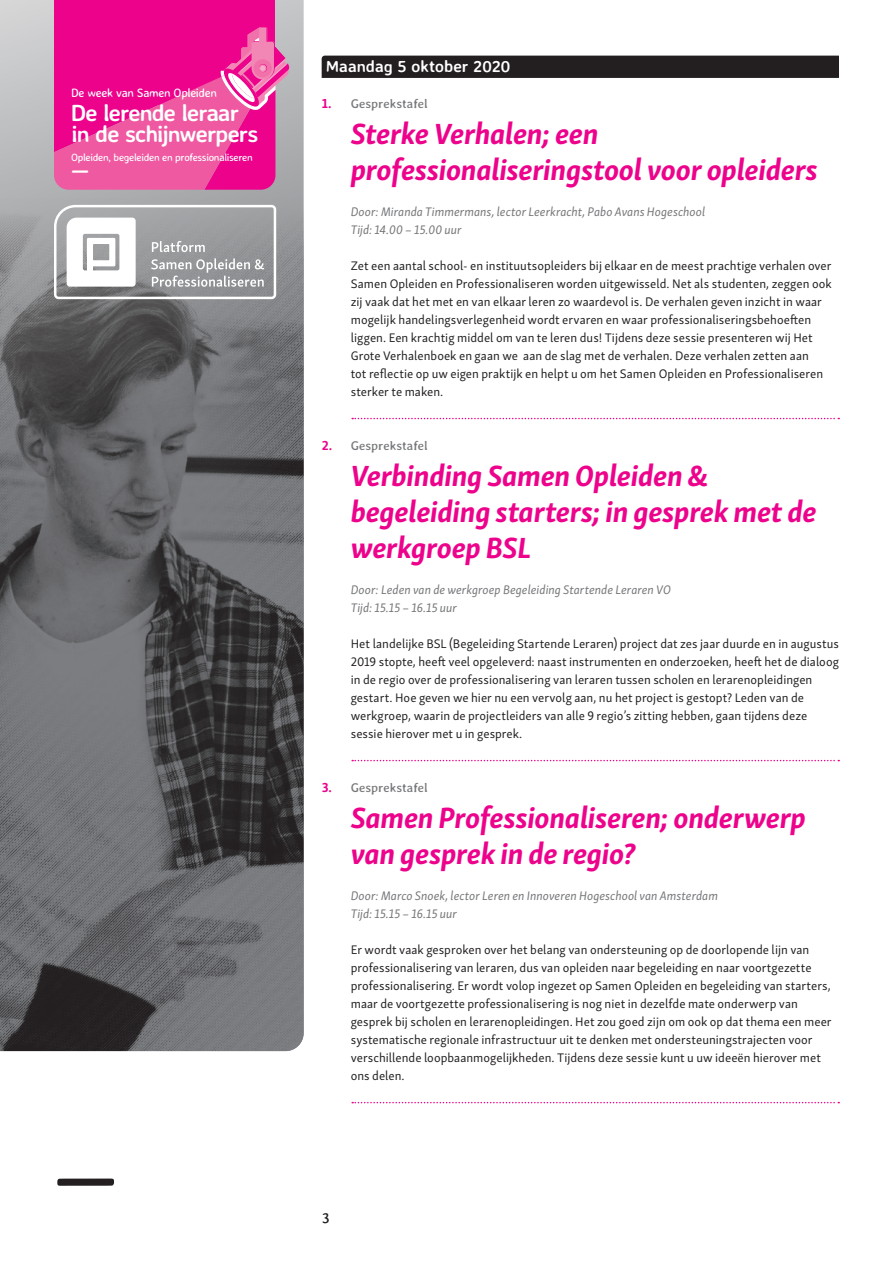
<style>
.page{position:relative;width:893px;height:1263px;background:#fff}
.page>*{position:absolute;margin:0;border:0;box-sizing:border-box;transform-origin:0 0}
.hfst_titel{font:700 78.75px "Averia Libre";color:#231f20}
.par{font:italic 700 30px/36px "Skolar Sans Latn";letter-spacing:-.015em;color:#ed028c}
.t1{font:700 23.25px/21.1px "Averia Sans Libre";letter-spacing:-.04em;color:#fff}
.dag{font:700 16.5px "Averia Sans Libre";letter-spacing:-.005em;color:#fff}
.t2{font:15px "Averia Libre";color:#231f20}
.par-2{font:12.75px/18px "Skolar Sans Latn";color:#231f20}
.par-3{font:italic 12.75px/18px "Skolar Sans Latn";color:#76787b}
.par-4{font:12.75px "Averia Libre";letter-spacing:-.005em;color:#76787b}
.t3{font:12.15px "Averia Sans Libre";letter-spacing:-.035em;color:#fff}
.t4{font:10.5px "Averia Sans Libre";letter-spacing:-.035em;color:#fff}
.s1{font-family:"Skolar Sans Latn";font-weight:700;font-size:13.5px;color:#ed028c}
</style>
<div class="page">
<svg style="left:0;top:0;width:304px;height:198px;background:#bdbebf"></svg>
<img style="left:0;top:198px;width:304px;height:853px">
<div style="left:322px;top:56px;width:517px;height:22px;background:#231f20"></div>
<svg style="left:352px;top:418px;width:487px;height:1px"></svg>
<svg style="left:352px;top:760px;width:487px;height:1px"></svg>
<svg style="left:352px;top:1102px;width:487px;height:1px"></svg>
<div style="left:54px;top:0;width:221px;height:105px;background:#ed028c"></div>
<svg style="left:54px;top:28px;width:236px;height:162px"></svg>
<div style="left:259px;top:28px;width:7px;height:28px;background:#f287b6"></div>
<svg style="left:54px;top:205px;width:222px;height:94px"></svg>
<p class="t3" style="left:71px;top:86px;width:148px">De week van Samen Opleiden</p>
<p class="t1" style="left:71px;top:101px;width:189px">De lerende leraar in de schijnwerpers</p>
<p class="t4" style="left:71px;top:151px;width:183px">Opleiden, begeleiden en professionaliseren</p>
<p class="t1" style="left:71px;top:158px;width:20px">—</p>
<p class="hfst_titel" style="left:54px;top:1130px;width:65px">—</p>
<p class="dag" style="left:326px;top:56px;width:186px">Maandag 5 oktober 2020</p>
<p class="par-4" style="left:322px;top:96px;width:108px"><span class="s1">1.</span> Gesprekstafel</p>
<p class="par" style="left:351px;top:113px;width:469px">Sterke Verhalen; een professionaliseringstool voor opleiders</p>
<p class="par-3" style="left:351px;top:202px;width:356px">Door: Miranda Timmermans, lector Leerkracht, Pabo Avans Hogeschool<br>Tijd: 14.00 – 15.00 uur</p>
<p class="par-2" style="left:351px;top:256px;width:482px">Zet een aantal school- en instituutsopleiders bij elkaar en de meest prachtige verhalen over Samen Opleiden en Professionaliseren worden uitgewisseld. Net als studenten, zeggen ook zij vaak dat het met en van elkaar leren zo waardevol is. De verhalen geven inzicht in waar mogelijk handelingsverlegenheid wordt ervaren en waar professionaliseringsbehoeften liggen. Een krachtig middel om van te leren dus! Tijdens deze sessie presenteren wij Het Grote Verhalenboek en gaan we aan de slag met de verhalen. Deze verhalen zetten aan<br>tot reflectie op uw eigen praktijk en helpt u om het Samen Opleiden en Professionaliseren sterker te maken.</p>
<p class="par-4" style="left:322px;top:438px;width:108px"><span class="s1">2.</span> Gesprekstafel</p>
<p class="par" style="left:351px;top:455px;width:467px">Verbinding Samen Opleiden &amp; begeleiding starters; in gesprek met de werkgroep BSL</p>
<p class="par-3" style="left:351px;top:580px;width:322px">Door: Leden van de werkgroep Begeleiding Startende Leraren VO<br>Tijd: 15.15 – 16.15 uur</p>
<p class="par-2" style="left:351px;top:634px;width:490px">Het landelijke BSL (Begeleiding Startende Leraren) project dat zes jaar duurde en in augustus 2019 stopte, heeft veel opgeleverd: naast instrumenten en onderzoeken, heeft het de dialoog in de regio over de professionalisering van leraren tussen scholen en lerarenopleidingen gestart. Hoe geven we hier nu een vervolg aan, nu het project is gestopt? Leden van de werkgroep, waarin de projectleiders van alle 9 regio’s zitting hebben, gaan tijdens deze sessie hierover met u in gesprek.</p>
<p class="par-4" style="left:322px;top:780px;width:108px"><span class="s1">3.</span> Gesprekstafel</p>
<p class="par" style="left:351px;top:797px;width:457px">Samen Professionaliseren; onderwerp van gesprek in de regio?</p>
<p class="par-3" style="left:351px;top:886px;width:369px">Door: Marco Snoek, lector Leren en Innoveren Hogeschool van Amsterdam<br>Tijd: 15.15 – 16.15 uur</p>
<p class="par-2" style="left:351px;top:940px;width:482px">Er wordt vaak gesproken over het belang van ondersteuning op de doorlopende lijn van professionalisering van leraren, dus van opleiden naar begeleiding en naar voortgezette professionalisering. Er wordt volop ingezet op Samen Opleiden en begeleiding van starters, maar de voortgezette professionalisering is nog niet in dezelfde mate onderwerp van gesprek bij scholen en lerarenopleidingen. Het zou goed zijn om ook op dat thema een meer systematische regionale infrastructuur uit te denken met ondersteuningstrajecten voor verschillende loopbaanmogelijkheden. Tijdens deze sessie kunt u uw ideeën hierover met ons delen.</p>
<p class="t2" style="left:322px;top:1209px;width:9px">3</p>
</div>
